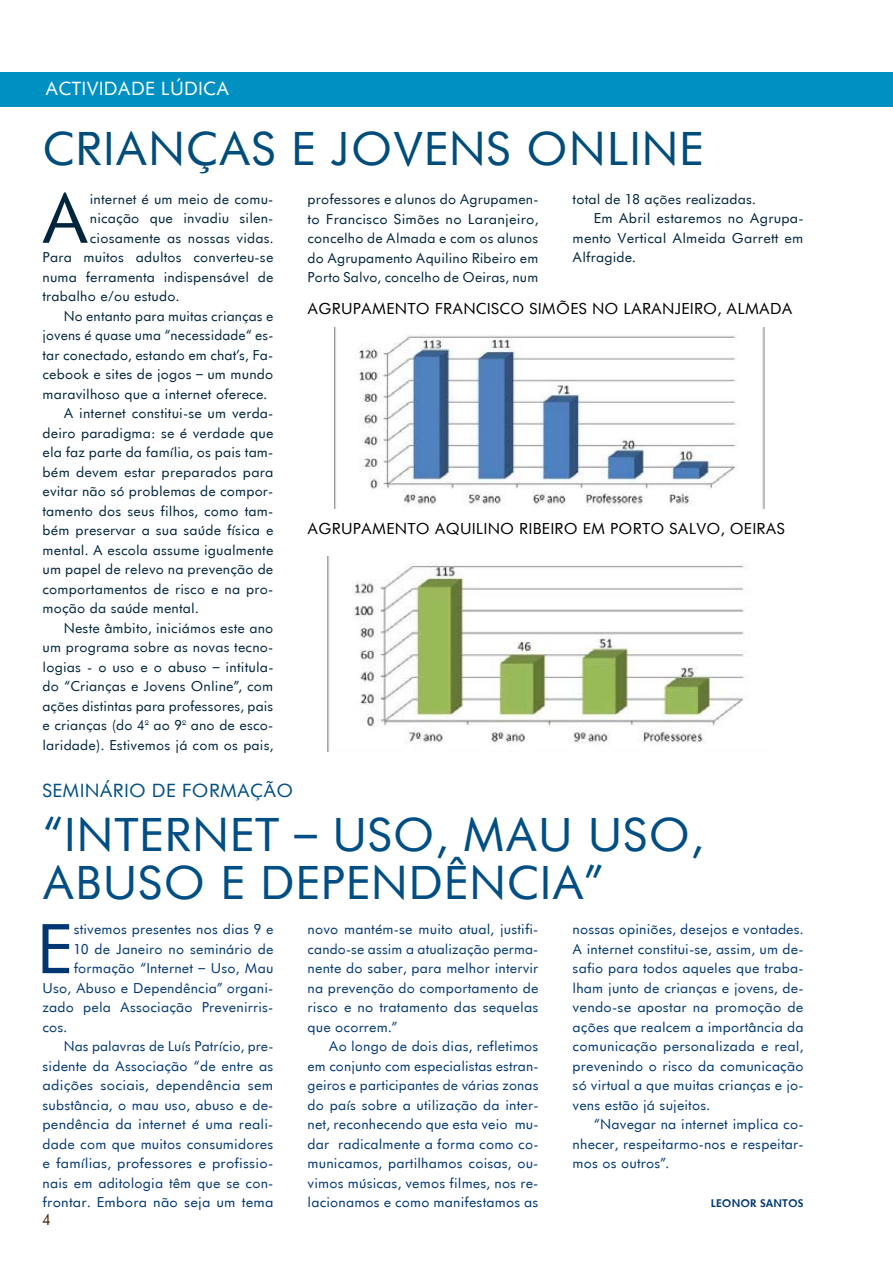
<style>
.page{position:relative;width:893px;height:1263px;background:#fff}
.page>*{position:absolute;margin:0;border:0;box-sizing:border-box;transform-origin:0 0}
.t1{font:66.3px "Futurist";color:#00253c}
.t2{font:66.3px "Futurist";color:#003773}
.t3{font:45px "Futurist";color:#004e84}
.t4{font:45px "Futurist";color:#004d7b}
.t5{font:18px "Futurist";color:#004e84}
.t6{font:18px "Futurist";color:#fff}
.t7{font:15px "Futurist";color:#000}
.t8{font:15px "Futurist";color:#461d07}
.t9{font:13.5px/19.5px "Futurist";color:#003773;text-align:justify}
.t10{font:13.5px/19.5px "Futurist";color:#00253c;text-align:justify}
.t11{font:700 10.5px "Futurist";color:#003773}
</style>
<div class="page">
<div style="left:0;top:72px;width:893px;height:34px;background:#0091c2"></div>
<img style="left:334px;top:327px;width:431px;height:182px">
<img style="left:327px;top:556px;width:423px;height:195px">
<h3 class="t6" style="left:45px;top:77px;width:186px">ACTIVIDAD E LÚD ICA</h3>
<h2 class="t4" style="left:43px;top:120px;width:30px">Crianças</h2>
<h2 class="t4" style="left:291px;top:120px;width:161px">e Jovens</h2>
<h2 class="t4" style="left:526px;top:120px;width:70px">Online</h2>
<h1 class="t1" style="left:42px;top:176px;width:50px">A</h1>
<p class="t10" style="left:90px;top:189px;width:185px">internet é um meio de comu-</p>
<p class="t10" style="left:90px;top:208px;width:185px">nicação que invadiu silen-</p>
<p class="t10" style="left:90px;top:228px;width:185px">ciosamente as nossas vidas.</p>
<p class="t10" style="left:43px;top:247px;width:233px">Para muitos adultos converteu-se</p>
<p class="t10" style="left:43px;top:267px;width:233px">numa ferramenta indispensável de</p>
<p class="t10" style="left:43px;top:286px;width:139px">trabalho e/ou estudo.</p>
<p class="t10" style="left:64px;top:306px;width:211px">No entanto para muitas crianças e</p>
<p class="t10" style="left:43px;top:325px;width:233px">jovens é quase uma “necessidade“ es-</p>
<p class="t10" style="left:43px;top:345px;width:232px">tar conectado, estando em chat’s, Fa-</p>
<p class="t10" style="left:43px;top:364px;width:232px">cebook e sites de jogos – um mundo</p>
<p class="t10" style="left:43px;top:384px;width:226px">maravilhoso que a internet oferece.</p>
<p class="t10" style="left:64px;top:403px;width:211px">A internet constitui-se um verda-</p>
<p class="t10" style="left:43px;top:423px;width:233px">deiro paradigma: se é verdade que</p>
<p class="t10" style="left:43px;top:442px;width:233px">ela faz parte da família, os pais tam-</p>
<p class="t10" style="left:43px;top:462px;width:233px">bém devem estar preparados para</p>
<p class="t10" style="left:43px;top:481px;width:233px">evitar não só problemas de compor-</p>
<p class="t10" style="left:43px;top:501px;width:232px">tamento dos seus filhos, como tam-</p>
<p class="t10" style="left:43px;top:520px;width:233px">bém preservar a sua saúde física e</p>
<p class="t10" style="left:43px;top:540px;width:233px">mental. A escola assume igualmente</p>
<p class="t10" style="left:43px;top:559px;width:232px">um papel de relevo na prevenção de</p>
<p class="t10" style="left:43px;top:579px;width:232px">comportamentos de risco e na pro-</p>
<p class="t10" style="left:43px;top:598px;width:158px">moção da saúde mental.</p>
<p class="t10" style="left:64px;top:618px;width:211px">Neste âmbito, iniciámos este ano</p>
<p class="t10" style="left:43px;top:637px;width:233px">um programa sobre as novas tecno-</p>
<p class="t10" style="left:43px;top:657px;width:233px">logias - o uso e o abuso – intitula-</p>
<p class="t10" style="left:43px;top:676px;width:233px">do “Crianças e Jovens Online”, com</p>
<p class="t10" style="left:43px;top:696px;width:232px">ações distintas para professores, pais</p>
<p class="t10" style="left:43px;top:715px;width:233px">e crianças (do 4º ao 9º ano de esco-</p>
<p class="t10" style="left:43px;top:735px;width:233px">laridade). Estivemos já com os pais,</p>
<p class="t10" style="left:308px;top:189px;width:233px">professores e alunos do Agrupamen&shy;to Francisco Simões no Laranjeiro, concelho de Almada e com os alunos do Agrupamento Aquilino Ribeiro em Porto Salvo, concelho de Oeiras, num</p>
<p class="t10" style="left:573px;top:189px;width:185px">total de 18 ações realizadas.</p>
<p class="t10" style="left:594px;top:208px;width:211px">Em Abril estaremos no Agrupa-</p>
<p class="t10" style="left:573px;top:228px;width:232px">mento Vertical Almeida Garrett em</p>
<p class="t10" style="left:573px;top:247px;width:65px">Alfragide.</p>
<p class="t7" style="left:308px;top:299px;width:57px">Agrupamento</p>
<p class="t7" style="left:435px;top:299px;width:20px">Fran</p>
<p class="t7" style="left:476px;top:299px;width:73px">cisco Simões</p>
<p class="t7" style="left:592px;top:299px;width:14px">no</p>
<p class="t7" style="left:624px;top:299px;width:18px">Laranjeiro</p>
<p class="t7" style="left:718px;top:299px;width:32px">, Alma</p>
<p class="t7" style="left:770px;top:299px;width:22px">da</p>
<p class="t7" style="left:308px;top:519px;width:57px">Agrupamento</p>
<p class="t7" style="left:435px;top:519px;width:352px">AQU ILINO RIBEIRO EM PORTO SALVO, OEIRAS</p>
<h3 class="t5" style="left:43px;top:779px;width:23px">Semin</h3>
<h3 class="t5" style="left:100px;top:779px;width:25px">ário</h3>
<h3 class="t5" style="left:152px;top:779px;width:55px">de Formaç</h3>
<h3 class="t5" style="left:263px;top:779px;width:26px">ão</h3>
<h2 class="t3" style="left:43px;top:806px;width:64px">“Internet</h2>
<h2 class="t3" style="left:294px;top:806px;width:71px">– Uso</h2>
<h2 class="t3" style="left:436px;top:806px;width:270px">, mau uso,</h2>
<h2 class="t3" style="left:43px;top:854px;width:281px">abuso e depen</h2>
<h2 class="t3" style="left:409px;top:854px;width:194px">dência”</h2>
<h1 class="t2" style="left:37px;top:907px;width:39px">E</h1>
<p class="t9" style="left:74px;top:919px;width:201px">stivemos presentes nos dias 9 e</p>
<p class="t9" style="left:308px;top:919px;width:233px">novo mantém-se muito atual, justifi&shy;cando-se assim a atualização perma&shy;nente do saber, para melhor intervir na prevenção do comportamento de risco e no tratamento das sequelas que ocorrem.”</p>
<p class="t9" style="left:308px;top:1036px;width:233px;text-indent:21px">Ao longo de dois dias, refletimos em conjunto com especialistas estran&shy;geiros e participantes de várias zonas do país sobre a utilização da inter&shy;net, reconhecendo que esta veio mu&shy;dar radicalmente a forma como co&shy;municamos, partilhamos coisas, ou&shy;vimos músicas, vemos filmes, nos re&shy;lacionamos e como manifestamos as</p>
<p class="t9" style="left:573px;top:919px;width:233px">nossas opiniões, desejos e vontades.<br>A internet constitui-se, assim, um de&shy;safio para todos aqueles que traba&shy;lham junto de crianças e jovens, de&shy;vendo-se apostar na promoção de ações que realcem a importância da comunicação personalizada e real, prevenindo o risco da comunicação só virtual a que muitas crianças e jo&shy;vens estão já sujeitos.</p>
<p class="t9" style="left:573px;top:1114px;width:233px;text-indent:21px">“Navegar na internet implica co&shy;nhecer, respeitarmo-nos e respeitar&shy;mos os outros”.</p>
<p class="t11" style="left:711px;top:1196px;width:93px">LEON OR SANTOS</p>
<p class="t9" style="left:74px;top:939px;width:201px">10 de Janeiro no seminário de</p>
<p class="t9" style="left:74px;top:958px;width:201px">formação “Internet – Uso, Mau</p>
<p class="t9" style="left:43px;top:978px;width:233px">Uso, Abuso e Dependência” organi-</p>
<p class="t9" style="left:43px;top:997px;width:233px">zado pela Associação Prevenirris-</p>
<p class="t9" style="left:43px;top:1017px;width:26px">cos.</p>
<p class="t9" style="left:64px;top:1036px;width:211px">Nas palavras de Luís Patrício, pre-</p>
<p class="t9" style="left:43px;top:1056px;width:233px">sidente da Associação “de entre as</p>
<p class="t9" style="left:43px;top:1075px;width:232px">adições sociais, dependência sem</p>
<p class="t9" style="left:43px;top:1095px;width:233px">substância, o mau uso, abuso e de-</p>
<p class="t9" style="left:43px;top:1114px;width:233px">pendência da internet é uma reali-</p>
<p class="t9" style="left:43px;top:1134px;width:233px">dade com que muitos consumidores</p>
<p class="t9" style="left:43px;top:1153px;width:233px">e famílias, professores e profissio-</p>
<p class="t9" style="left:43px;top:1173px;width:233px">nais em aditologia têm que se con-</p>
<p class="t9" style="left:43px;top:1192px;width:233px">frontar. Embora não seja um tema</p>
<p class="t8" style="left:43px;top:1210px;width:10px">4</p>
</div>
